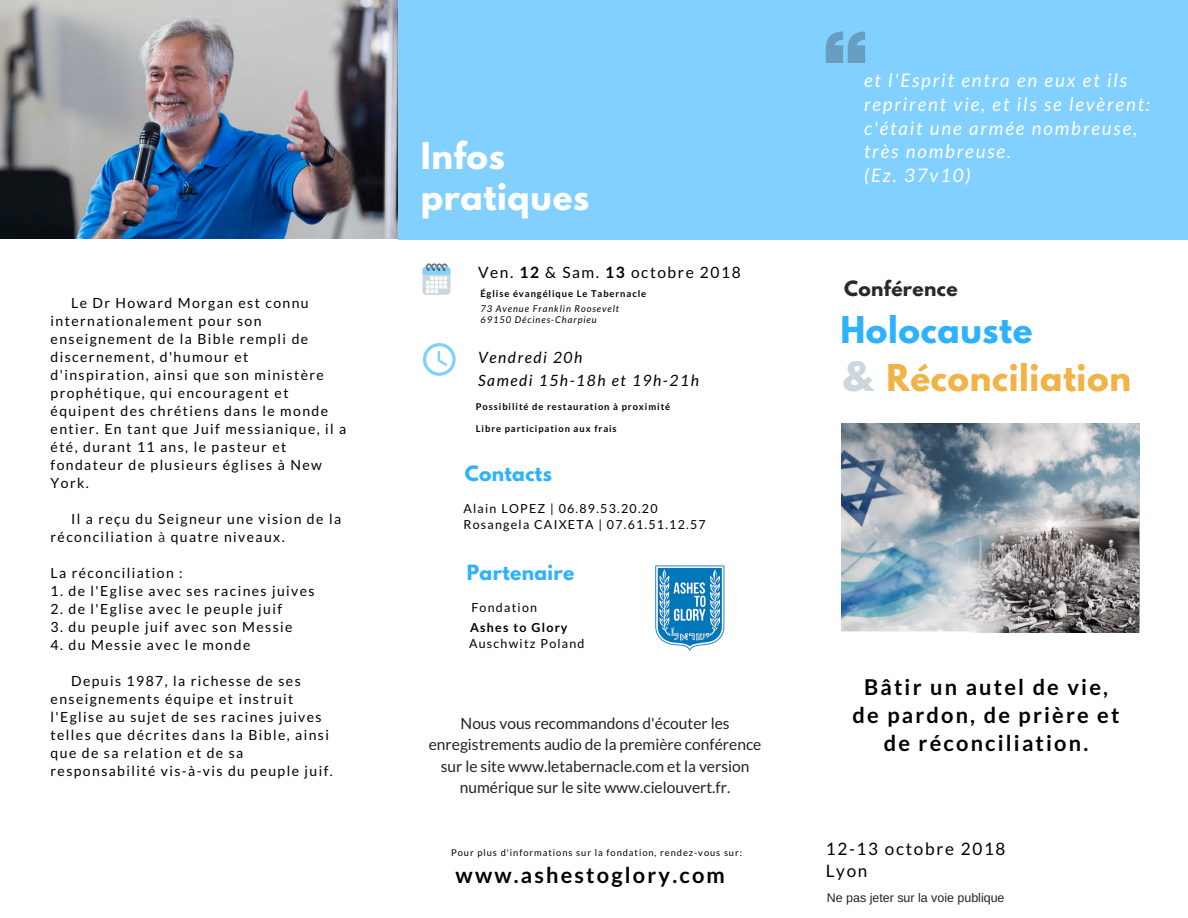
<style>
.page{position:relative;width:1188px;height:918px;background:#fff}
.page>*{position:absolute;margin:0;border:0;box-sizing:border-box;transform-origin:0 0}
.t1{font:700 32.7px/47.2px "League Spartan";letter-spacing:.02em;color:#f1b246}
.t2{font:700 32.7px/40.5px "League Spartan";letter-spacing:.02em;color:#fff}
.t3{font:700 21.75px/28.2px "Lato";letter-spacing:.1em;color:#000;text-align:center}
.t4{font:italic 18.75px/23.7px "Lato";letter-spacing:.1em;color:#fff}
.t5{font:700 18.75px "League Spartan";letter-spacing:.02em;color:#2eb2ff}
.t6{font:700 18.75px "League Spartan";letter-spacing:.02em;color:#292929}
.t7{font:17.1px/22.5px "Lato";letter-spacing:.1em;color:#000}
.t8{font:15.6px/21.3px "Lato";color:#222;text-align:center}
.t9{font:italic 15.6px "Lato";letter-spacing:.1em;color:#000}
.t10{font:15.6px "Lato";letter-spacing:.1em;color:#000}
.t11{font:13.95px/18px "Lato";letter-spacing:.1em;color:#000}
.t12{font:12.45px/15.8px "Lato";letter-spacing:.1em;color:#000}
.t13{font:12.45px "Arimo";color:#222}
.t14{font:700 12.45px "Lato";letter-spacing:.1em;color:#000}
.t15{font:700 9.3px "Lato";letter-spacing:.1em;color:#000}
.t16{font:9.3px "Lato";letter-spacing:.1em;color:#000}
.t17{font:italic 9.3px/11.2px "Lato";letter-spacing:.1em;color:#000}
.s1{color:#292929}
.s2{font-weight:700}
.s3{color:#2eb2ff}
.s4{font-size:35.85px;color:#ccd6dd}
</style>
<div class="page">
<img style="left:0;top:0;width:398px;height:238px">
<div style="left:398px;top:0;width:790px;height:240px;background:#82d0ff"></div>
<svg style="left:422px;top:263px;width:29px;height:32px"></svg>
<svg style="left:423px;top:343px;width:33px;height:33px"></svg>
<img style="left:655px;top:565px;width:70px;height:86px">
<svg style="left:826px;top:32px;width:39px;height:31px"></svg>
<img style="left:842px;top:423px;width:298px;height:209px">
<p class="t11" style="left:51px;top:293px;width:297px;text-indent:21px">Le Dr Howard Morgan est connu internationalement pour son enseignement de la Bible rempli de discernement, d'humour et d'inspiration, ainsi que son ministère prophétique, qui encouragent et équipent des chrétiens dans le monde entier. En tant que Juif messianique, il a été, durant 11 ans, le pasteur et fondateur de plusieurs églises à New<br>York.</p>
<p class="t11" style="left:51px;top:509px;width:292px;text-indent:21px">Il a reçu du Seigneur une vision de la réconciliation <span class="s1">à</span> quatre niveaux.</p>
<p class="t11" style="left:51px;top:563px;width:134px">La réconciliation :</p>
<p class="t11" style="left:51px;top:581px;width:266px">1. de l'Eglise avec ses racines juives</p>
<p class="t11" style="left:51px;top:599px;width:233px">2. de l'Eglise avec le peuple juif</p>
<p class="t11" style="left:51px;top:617px;width:243px">3. du peuple juif avec son Messie</p>
<p class="t11" style="left:51px;top:635px;width:201px">4. du Messie avec le monde</p>
<p class="t11" style="left:51px;top:671px;width:284px;text-indent:21px">Depuis 1987, la richesse de ses enseignements équipe et instruit l'Eglise au sujet de ses racines juives telles que décrites dans la Bible, ainsi que de sa relation et de sa responsabilité vis-à-vis du peuple juif.</p>
<h1 class="t2" style="left:421px;top:140px;width:170px">Infos pratiques</h1>
<p class="t10" style="left:478px;top:263px;width:264px">Ven. <span class="s2">12</span> &amp; Sam. <span class="s2">13</span> octobre 2018</p>
<p class="t15" style="left:480px;top:288px;width:167px">Église évangélique Le Tabernacle</p>
<p class="t17" style="left:480px;top:303px;width:140px">73 Avenue Franklin Roosevelt<br>69150 Décines-Charpieu</p>
<p class="t9" style="left:478px;top:347px;width:106px">Vendredi 20h</p>
<p class="t15" style="left:476px;top:401px;width:196px">Possibilité de restauration à proximité</p>
<p class="t9" style="left:478px;top:371px;width:222px">Samedi 15h-18h et 19h-21h</p>
<p class="t15" style="left:476px;top:423px;width:142px">Libre participation aux frais</p>
<h3 class="t5" style="left:465px;top:464px;width:89px">Contacts</h3>
<p class="t12" style="left:464px;top:501px;width:244px">Alain LOPEZ | 06.89.53.20.20<br>Rosangela CAIXETA | 07.61.51.12.57</p>
<h3 class="t5" style="left:467px;top:563px;width:109px">Partenaire</h3>
<p class="t12" style="left:471px;top:600px;width:67px">Fondation</p>
<p class="t14" style="left:470px;top:619px;width:99px">Ashes to Glory</p>
<p class="t12" style="left:469px;top:636px;width:117px">Auschwitz Poland</p>
<p class="t8" style="left:429px;top:712px;width:334px">Nous vous recommandons d'écouter les enregistrements audio de la première conférence sur le site www.letabernacle.com et la version numérique sur le site www.cielouvert.fr.</p>
<p class="t16" style="left:451px;top:847px;width:293px">Pour plus d'informations sur la fondation, rendez-vous sur:</p>
<h2 class="t3" style="left:456px;top:860px;width:271px">www.ashestoglory.com</h2>
<h3 class="t4" style="left:864px;top:68px;width:287px">et l'Esprit entra en eux et ils reprirent vie, et ils se levèrent: c'était une armée nombreuse, très nombreuse.<br>(Ez. 37v10)</h3>
<h3 class="t6" style="left:844px;top:279px;width:115px">Conférence</h3>
<h1 class="t1" style="left:840px;top:311px;width:292px"><span class="s3">Holocauste<br></span><span class="s4">&amp;</span> Réconciliation</h1>
<h2 class="t3" style="left:853px;top:672px;width:268px">Bâtir un autel de vie, de pardon, de prière et de réconciliation.</h2>
<p class="t7" style="left:826px;top:837px;width:181px">12-13 octobre 2018<br>Lyon</p>
<p class="t13" style="left:827px;top:891px;width:179px">Ne pas jeter sur la voie publique</p>
</div>
